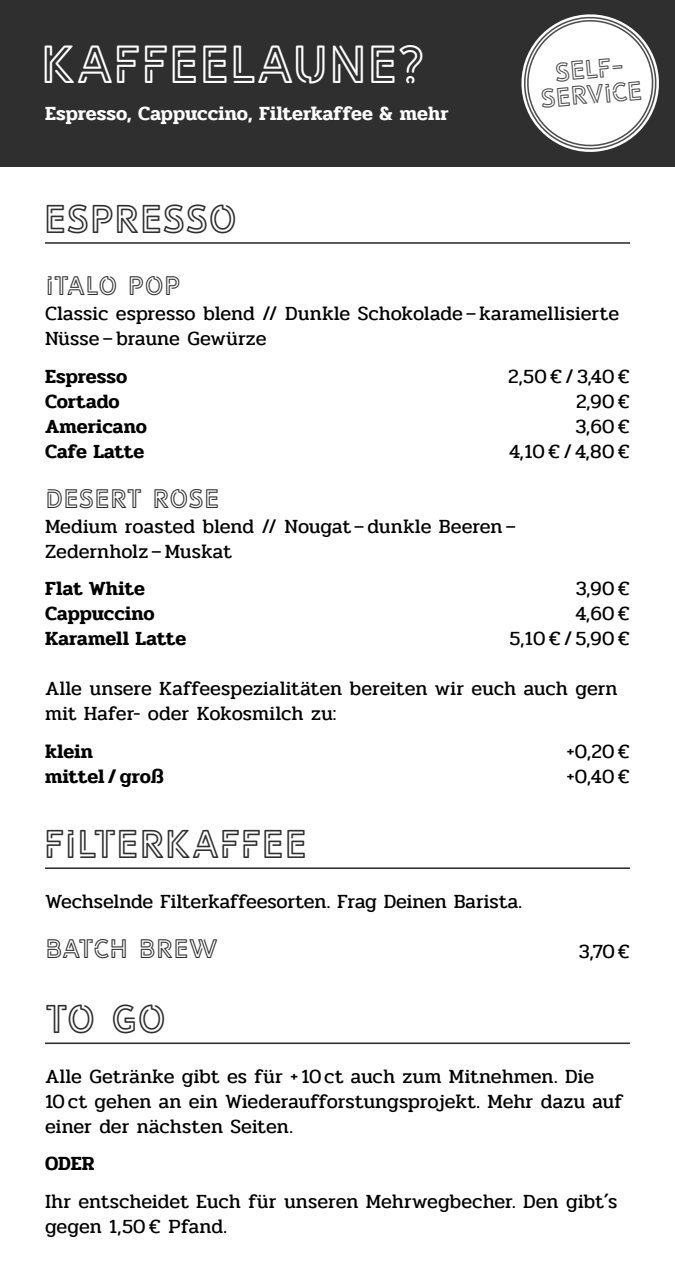
<style>
.page{position:relative;width:675px;height:1278px;background:#fff}
.page>*{position:absolute;margin:0;border:0;box-sizing:border-box;transform-origin:0 0}
.t1{font:50px "LIBRARY3 A Msoft";letter-spacing:-.025em;color:#fff}
.t2{font:37.5px "LIBRARY3 A Msoft";letter-spacing:-.025em;color:#2f2f2f}
.t3{font:25px "LIBRARY3 A Msoft";letter-spacing:-.015em;color:#2f2f2f}
.t4{font:25px/25px "LIBRARY3 A Msoft";color:#4e4e4d;text-align:center}
.t5{font:20px/25px "Pridi";color:#000}
.t6{font:600 20px "Pridi";color:#000}
.t7{font:600 20px "Pridi";color:#fff}
</style>
<div class="page">
<div style="left:0;top:0;width:675px;height:166px;background:#2f2f2f"></div>
<hr style="left:45px;top:242px;width:585px;height:2px;background:#2f2f2f">
<hr style="left:45px;top:867px;width:585px;height:2px;background:#2f2f2f">
<hr style="left:45px;top:1042px;width:585px;height:2px;background:#2f2f2f">
<svg style="left:521px;top:14px;width:138px;height:138px"></svg>
<h1 class="t1" style="left:40px;top:33px;width:388px">KAFFEELAUNE?</h1>
<p class="t7" style="left:45px;top:99px;width:405px">Espresso, Cappuccino, Filterkaffee &amp; mehr</p>
<h2 class="t2" style="left:43px;top:195px;width:196px">ESPRESSO</h2>
<p class="t4" style="left:537px;top:61px;width:104px;rotate:-5deg">SELF-<br>SERVICE</p>
<p class="t3" style="left:45px;top:270px;width:137px">ITALO POP</p>
<p class="t5" style="left:45px;top:301px;width:576px">Classic espresso blend // Dunkle Schokolade – karamellisierte<br>Nüsse –braune Gewürze</p>
<p class="t6" style="left:45px;top:361px;width:84px">Espresso</p>
<p class="t5" style="left:508px;top:364px;width:123px">2,50€/ 3,40€</p>
<p class="t6" style="left:45px;top:386px;width:76px">Cortado</p>
<p class="t5" style="left:576px;top:389px;width:56px">2,90€</p>
<p class="t6" style="left:45px;top:411px;width:104px">Americano</p>
<p class="t5" style="left:576px;top:414px;width:56px">3,60€</p>
<p class="t6" style="left:45px;top:436px;width:101px">Cafe Latte</p>
<p class="t5" style="left:509px;top:439px;width:122px">4,10€/ 4,80€</p>
<p class="t3" style="left:45px;top:483px;width:176px">DESERT ROSE</p>
<p class="t5" style="left:45px;top:514px;width:473px">Medium roasted blend // Nougat –dunkle Beeren–<br>Zedernholz –Muskat</p>
<p class="t6" style="left:45px;top:574px;width:101px">Flat White</p>
<p class="t5" style="left:576px;top:576px;width:56px">3,90€</p>
<p class="t6" style="left:45px;top:599px;width:111px">Cappuccino</p>
<p class="t5" style="left:576px;top:601px;width:56px">4,60€</p>
<p class="t6" style="left:45px;top:624px;width:143px">Karamell Latte</p>
<p class="t5" style="left:509px;top:626px;width:122px">5,10€/ 5,90€</p>
<p class="t5" style="left:45px;top:676px;width:574px">Alle unsere Kaffeespezialitäten bereiten wir euch auch gern mit Hafer- oder Kokosmilch zu:</p>
<p class="t6" style="left:45px;top:736px;width:49px">klein</p>
<p class="t5" style="left:566px;top:739px;width:65px">+0,20€</p>
<p class="t6" style="left:45px;top:761px;width:120px">mittel /groß</p>
<p class="t5" style="left:566px;top:764px;width:65px">+0,40€</p>
<h2 class="t2" style="left:43px;top:820px;width:266px">FILTERKAFFEE</h2>
<p class="t5" style="left:45px;top:889px;width:478px">Wechselnde Filterkaffeesorten. Frag Deinen Barista.</p>
<p class="t3" style="left:45px;top:933px;width:175px">BATCH BREW</p>
<p class="t5" style="left:579px;top:939px;width:53px">3,70€</p>
<h2 class="t2" style="left:45px;top:995px;width:123px">TO GO</h2>
<p class="t5" style="left:45px;top:1064px;width:579px">Alle Getränke gibt es für + 10ct auch zum Mitnehmen. Die<br>10ct gehen an ein Wiederaufforstungsprojekt. Mehr dazu auf einer der nächsten Seiten.</p>
<p class="t6" style="left:45px;top:1149px;width:51px">ODER</p>
<p class="t5" style="left:45px;top:1189px;width:574px">Ihr entscheidet Euch für unseren Mehrwegbecher. Den gibt´s gegen 1,50€ Pfand.</p>
</div>
